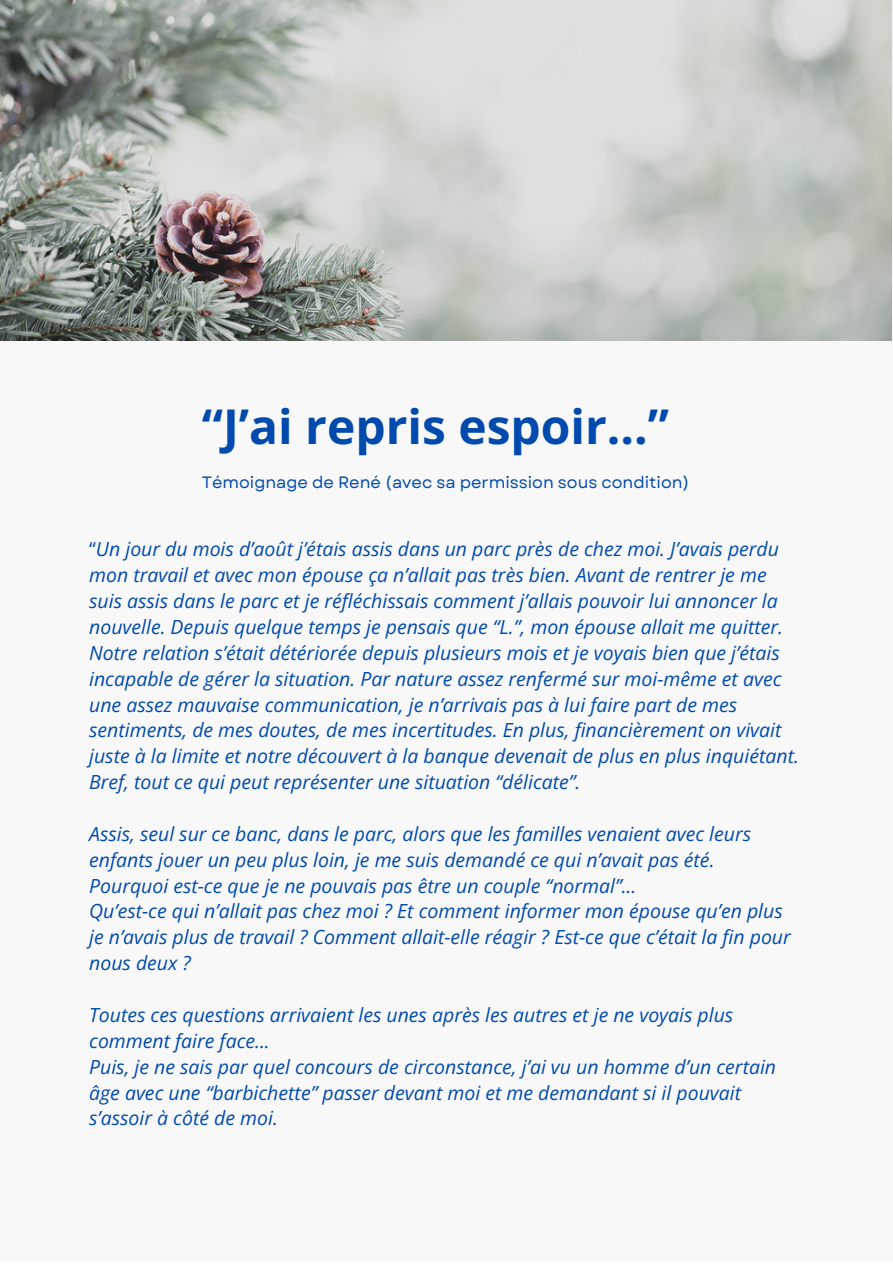
<style>
.page{position:relative;width:893px;height:1264px;background:#fff}
.page>*{position:absolute;margin:0;border:0;box-sizing:border-box;transform-origin:0 0}
.t1{font:700 47.85px "Open Sans";color:#004aad}
.t2{font:italic 19.5px/25.8px "Open Sans";color:#004aad}
.t3{font:16.5px "Garet";color:#004aad}
.s1{font-style:normal}
</style>
<div class="page">
<div style="left:0;top:0;width:892px;height:1261px;background:#f8f8f8"></div>
<img style="left:0;top:0;width:891px;height:341px">
<p class="t1" style="left:202px;top:393px;width:469px">“J’ai repris espoir...”</p>
<p class="t3" style="left:202px;top:470px;width:489px">Témoignage de René (avec sa permission sous condition)</p>
<p class="t2" style="left:89px;top:536px;width:691px"><span class="s1">“</span>Un jour du mois d’août j’étais assis dans un parc près de chez moi. J’avais perdu mon travail et avec mon épouse ça n’allait pas très bien. Avant de rentrer je me</p>
<p class="t2" style="left:89px;top:587px;width:711px">suis assis dans le parc et je réfléchissais comment j’allais pouvoir lui annoncer la nouvelle. Depuis quelque temps je pensais que “L.”, mon épouse allait me quitter.<br>Notre relation s’était détériorée depuis plusieurs mois et je voyais bien que j’étais incapable de gérer la situation. Par nature assez renfermé sur moi-même et avec une assez mauvaise communication, je n’arrivais pas à lui faire part de mes sentiments, de mes doutes, de mes incertitudes. En plus, financièrement on vivait juste à la limite et notre découvert à la banque devenait de plus en plus inquiétant.<br>Bref, tout ce qui peut représenter une situation “délicate”.</p>
<p class="t2" style="left:89px;top:820px;width:663px">Assis, seul sur ce banc, dans le parc, alors que les familles venaient avec leurs enfants jouer un peu plus loin, je me suis demandé ce qui n’avait pas été.</p>
<p class="t2" style="left:89px;top:872px;width:548px">Pourquoi est-ce que je ne pouvais pas être un couple “normal”...</p>
<p class="t2" style="left:89px;top:898px;width:703px">Qu’est-ce qui n’allait pas chez moi ? Et comment informer mon épouse qu’en plus je n’avais plus de travail ? Comment allait-elle réagir ? Est-ce que c’était la fin pour nous deux ?</p>
<p class="t2" style="left:89px;top:1001px;width:645px">Toutes ces questions arrivaient les unes après les autres et je ne voyais plus</p>
<p class="t2" style="left:89px;top:1027px;width:182px">comment faire face...</p>
<p class="t2" style="left:89px;top:1053px;width:688px">Puis, je ne sais par quel concours de circonstance, j’ai vu un homme d’un certain âge avec une “barbichette” passer devant moi et me demandant si il pouvait</p>
<p class="t2" style="left:89px;top:1104px;width:190px">s’assoir à côté de moi.</p>
</div>
